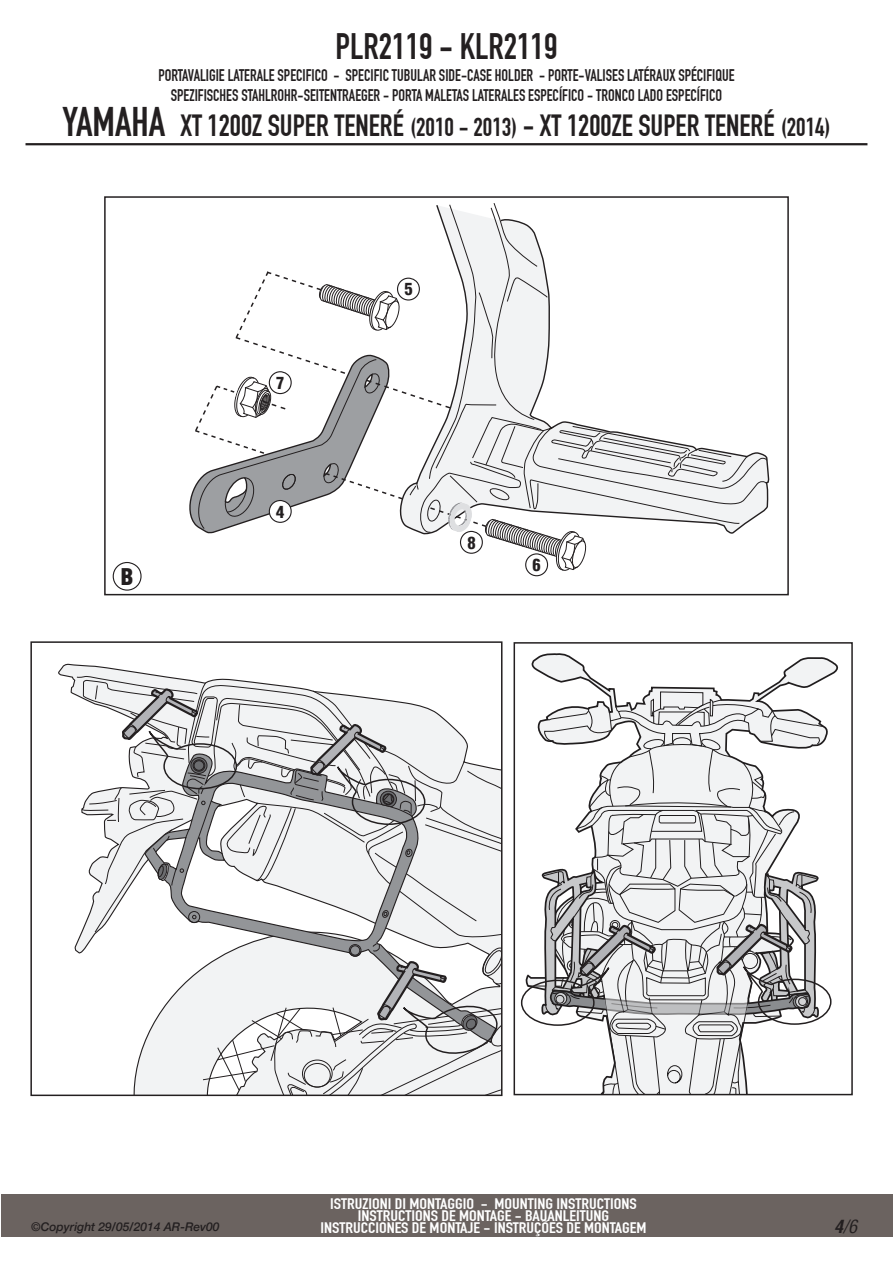
<style>
.page{position:relative;width:893px;height:1263px;background:#fff}
.page>*{position:absolute;margin:0;border:0;box-sizing:border-box;transform-origin:0 0}
.t1{font:36px "DIN Engschrift Alternate";color:#231f20}
.t2{font:30px "DIN Engschrift Alternate";color:#231f20}
.t3{font:900 condensed 22.5px "Helvetica";color:#231f20}
.t4{font:italic condensed 18px "Helvetica";color:#231f20}
.t5{font:16.5px/19.8px "DIN Engschrift Alternate";color:#231f20;text-align:center;scale:.95 1}
.t6{font:900 condensed 16.5px "Helvetica";color:#231f20}
.t7{font:15px/12px "DIN Engschrift Alternate";color:#fff;text-align:center;scale:1.2 1}
.t8{font:italic 500 12px "Helvetica Neue";color:#231f20}
.s1{font-size:40.5px}
.s2{font-size:25.5px}
.s3{font-weight:700}
</style>
<div class="page">
<div style="left:1px;top:1194px;width:891px;height:43px;background:#6b6360"></div>
<hr style="left:26px;top:143px;width:841px;height:2px;background:#231f20">
<div style="left:104px;top:196px;width:685px;height:399px;border:2px solid #231f20"></div>
<hr style="left:892px;top:1194px;width:1px;height:43px;background:#6b6360">
<svg style="left:531px;top:653px;width:308px;height:38px"></svg>
<div style="left:514px;top:642px;width:339px;height:453px;border:2px solid #231f20"></div>
<svg style="left:76px;top:641px;width:426px;height:454px"></svg>
<svg style="left:520px;top:691px;width:312px;height:403px"></svg>
<svg style="left:189px;top:203px;width:578px;height:368px"></svg>
<div style="left:269px;top:500px;width:22px;height:22px;background:#fff;border-radius:50%"></div>
<div style="left:269px;top:500px;width:23px;height:23px;border:1px solid #231f20;border-radius:50%"></div>
<div style="left:526px;top:554px;width:21px;height:22px;background:#fff;border-radius:50%"></div>
<div style="left:525px;top:553px;width:23px;height:23px;border:1px solid #231f20;border-radius:50%"></div>
<div style="left:460px;top:531px;width:22px;height:22px;background:#fff;border-radius:50%"></div>
<div style="left:460px;top:531px;width:23px;height:23px;border:1px solid #231f20;border-radius:50%"></div>
<div style="left:269px;top:372px;width:22px;height:22px;background:#fff;border-radius:50%"></div>
<div style="left:269px;top:371px;width:23px;height:23px;border:1px solid #231f20;border-radius:50%"></div>
<div style="left:398px;top:278px;width:21px;height:22px;background:#fff;border-radius:50%"></div>
<div style="left:397px;top:278px;width:23px;height:23px;border:1px solid #231f20;border-radius:50%"></div>
<div style="left:113px;top:562px;width:29px;height:29px;border:1px solid #231f20;border-radius:50%"></div>
<h1 class="t1" style="left:336px;top:25px;width:223px">PLR2119 - KLR2119</h1>
<p class="t5" style="left:158px;top:65px;width:608px">PORTAVALIGIE LATERALE SPECIFICO - SPECIFIC TUBULAR SIDE-CASE HOLDER - PORTE-VALISES LATÉRAUX SPÉCIFIQUE<br>SPEZIFISCHES STAHLROHR-SEITENTRAEGER - PORTA MALETAS LATERALES ESPECÍFICO - TRONCO LADO ESPECÍFICO</p>
<h2 class="t2" style="left:63px;top:108px;width:769px"><span class="s1">YAMAHA</span> XT 1200Z SUPER TENERÉ <span class="s2">(2010 - 2013)</span> - XT 1200ZE SUPER TENERÉ <span class="s2">(2014)</span></h2>
<h3 class="t3" style="left:121px;top:562px;width:14px">B</h3>
<p class="t6" style="left:276px;top:372px;width:10px">7</p>
<p class="t6" style="left:276px;top:501px;width:10px">4</p>
<p class="t6" style="left:404px;top:279px;width:10px">5</p>
<p class="t6" style="left:467px;top:532px;width:10px">8</p>
<p class="t6" style="left:533px;top:554px;width:10px">6</p>
<p class="t8" style="left:31px;top:1220px;width:190px">©Copyright 29/05/2014 AR-Rev00</p>
<p class="t7" style="left:320px;top:1197px;width:273px">ISTRUZIONI DI MONTAGGIO - MOUNTING INSTRUCTIONS<br>INSTRUCTIONS DE MONTAGE - BAUANLEITUNG<br>INSTRUCCIONES DE MONTAJE - INSTRUÇÕES DE MONTAGEM</p>
<p class="t4" style="left:834px;top:1215px;width:25px"><span class="s3">4</span>/6</p>
</div>
